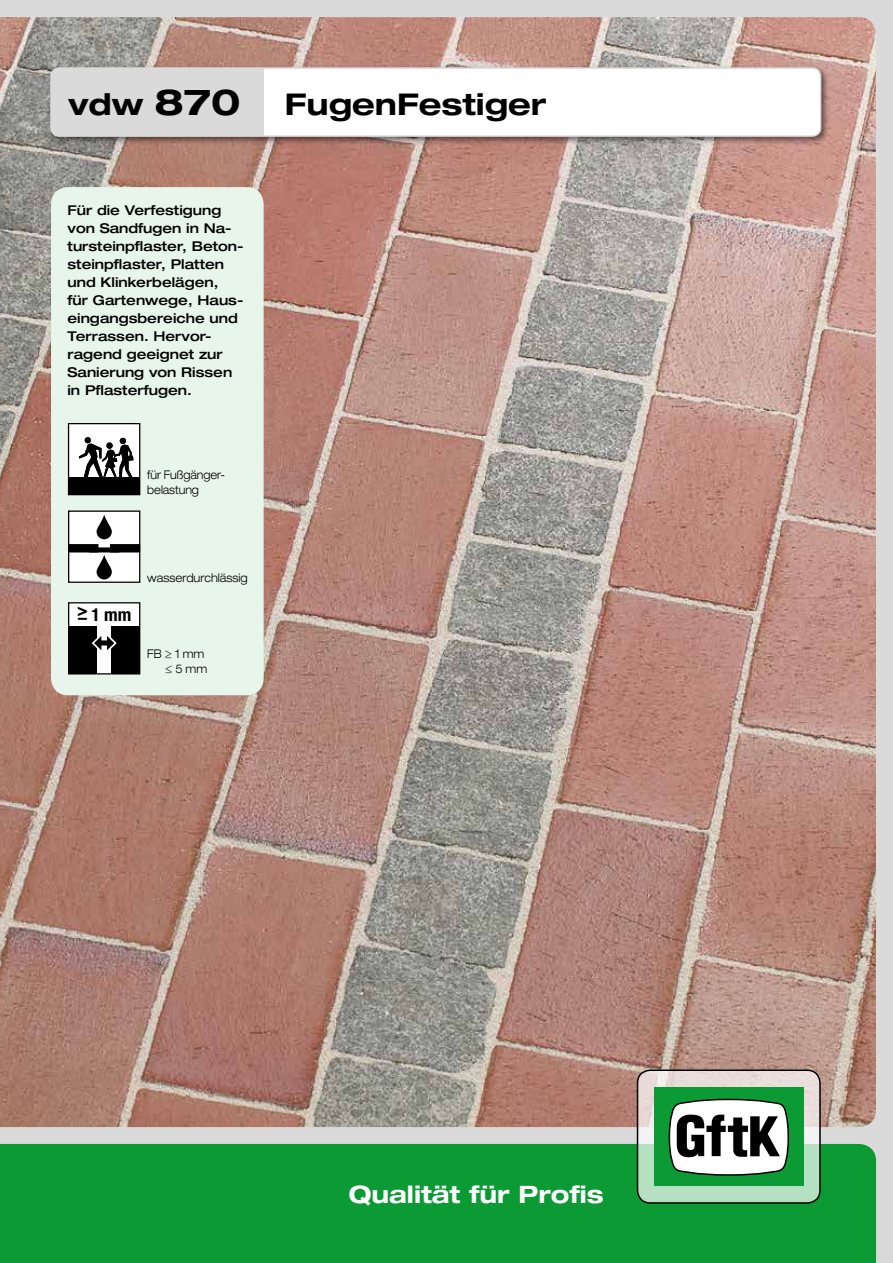
<style>
.page{position:relative;width:893px;height:1263px;background:#dadada}
.page>*{position:absolute;margin:0;border:0;box-sizing:border-box;transform-origin:0 0}
.t1{font:700 expanded 30px "Helvetica Neue LT Std";color:#000}
.t2{font:700 expanded 24px "Helvetica Neue LT Std";color:#fff}
.t3{font:700 condensed 17.85px "Helvetica Neue LT Std";color:#000}
.t4{font:500 expanded 13.5px/18px "Helvetica Neue LT Std";color:#000}
.t5{font:300 expanded 12px/15px "Helvetica Neue LT Std";color:#000;text-align:right;scale:.9 1}
.t6{font:300 expanded 12px/15px "Helvetica Neue LT Std";color:#000;scale:.88 1}
.s1{font-size:36px}
</style>
<div class="page">
<div style="left:0;top:1144px;width:876px;height:119px;background:#0b9a33"></div>
<img style="left:0;top:17px;width:876px;height:1110px">
<svg style="left:637px;top:1070px;width:183px;height:133px"></svg>
<div style="left:637px;top:1069px;width:184px;height:135px;border:2px solid #000;border-radius:13px"></div>
<div style="left:654px;top:1087px;width:150px;height:99px;background:#0b9a33"></div>
<svg style="left:668px;top:1098px;width:121px;height:78px;background:#96a49a"></svg>
<div style="left:48px;top:65px;width:782px;height:80px;background:#000;opacity:.5"></div>
<div style="left:51px;top:68px;width:770px;height:68px;background:#fff;border-radius:9px"></div>
<div style="left:51px;top:68px;width:213px;height:68px;background:#dadada"></div>
<div style="left:50px;top:67px;width:771px;height:70px;border:2px solid #dadada;border-radius:9px"></div>
<div style="left:51px;top:187px;width:213px;height:508px;background:#e7f5eb;border-radius:17px"></div>
<div style="left:69px;top:424px;width:71px;height:71px;background:#fff"></div>
<div style="left:69px;top:477px;width:71px;height:18px;background:#000"></div>
<svg style="left:79px;top:437px;width:54px;height:40px"></svg>
<div style="left:68px;top:423px;width:72px;height:72px;border:1px solid #000"></div>
<div style="left:69px;top:511px;width:71px;height:71px;background:#fff"></div>
<div style="left:68px;top:510px;width:72px;height:73px;border:1px solid #000"></div>
<svg style="left:97px;top:515px;width:15px;height:24px"></svg>
<svg style="left:97px;top:555px;width:15px;height:24px"></svg>
<div style="left:68px;top:544px;width:30px;height:8px;background:#000"></div>
<div style="left:89px;top:547px;width:30px;height:5px;background:#000"></div>
<div style="left:110px;top:544px;width:30px;height:8px;background:#000"></div>
<div style="left:69px;top:603px;width:71px;height:71px;background:#fff"></div>
<div style="left:68px;top:602px;width:72px;height:72px;border:1px solid #000"></div>
<div style="left:69px;top:627px;width:28px;height:47px;background:#000"></div>
<div style="left:111px;top:627px;width:29px;height:47px;background:#000"></div>
<svg style="left:91px;top:636px;width:26px;height:14px"></svg>
<h1 class="t1" style="left:68px;top:85px;width:479px">vdw <span class="s1">870</span> FugenFestiger</h1>
<p class="t4" style="left:68px;top:200px;width:178px">Für die Verfestigung von Sandfugen in Na&shy;tursteinpflaster, Beton&shy;steinpflaster, Platten und Klinkerbelägen,<br>für Gartenwege, Haus&shy;eingangsbereiche und<br>Terrassen. Hervor&shy;ragend geeignet zur<br>Sanierung von Rissen in Pflasterfugen.</p>
<p class="t6" style="left:147px;top:467px;width:90px">für Fußgänger&shy;belastung</p>
<h3 class="t3" style="left:77px;top:603px;width:56px">&gt;– 1 m m</h3>
<p class="t5" style="left:147px;top:570px;width:113px">wasserdurchlässig</p>
<p class="t5" style="left:147px;top:646px;width:68px">FB ≥ 1 mm ≤ 5 mm</p>
<h2 class="t2" style="left:349px;top:1180px;width:257px">Qualität für Profis</h2>
</div>
